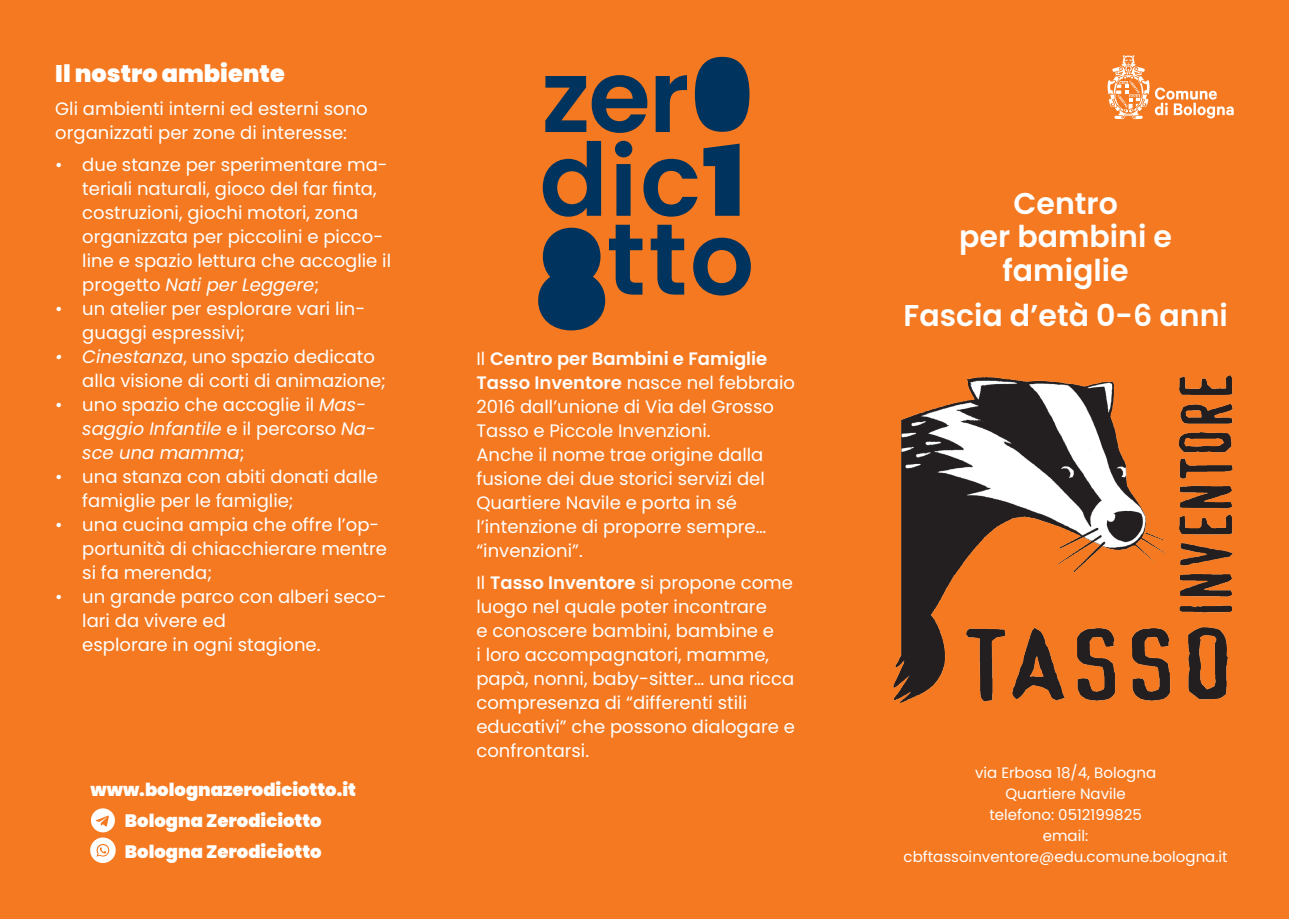
<style>
.page{position:relative;width:1289px;height:919px;background:#fff}
.page>*{position:absolute;margin:0;border:0;box-sizing:border-box;transform-origin:0 0}
.t1{font:600 30px/33px "Poppins";color:#fff;text-align:center}
.t2{font:900 24px "Poppins";color:#fff}
.t3{font:18px/24px "Poppins";color:#fff}
.t4{font:900 18px/30.8px "Poppins";color:#fff;text-align:center}
.t5{font:15px/21px "Poppins";color:#fff;text-align:center}
.s1{font-style:italic}
.s2{font-weight:600}
</style>
<div class="page">
<div style="left:0;top:0;width:1288px;height:918px;background:#f47921"></div>
<svg style="left:1107px;top:55px;width:126px;height:64px"></svg>
<img style="left:893px;top:375px;width:340px;height:328px">
<svg style="left:538px;top:57px;width:212px;height:273px"></svg>
<svg style="left:90px;top:808px;width:26px;height:55px"></svg>
<h2 class="t2" style="left:55px;top:60px;width:231px">Il nostro ambiente</h2>
<p class="t3" style="left:55px;top:96px;width:314px">Gli ambienti interni ed esterni sono organizzati per zone di interesse:</p>
<p class="t3" style="left:82px;top:153px;width:310px;text-indent:-27px">• due stanze per sperimentare ma&shy;teriali naturali, gioco del far finta, costruzioni, giochi motori, zona organizzata per piccolini e picco&shy;line e spazio lettura che accoglie il progetto <span class="s1">Nati per Leggere</span>;</p>
<p class="t3" style="left:82px;top:297px;width:284px;text-indent:-27px">• un atelier per esplorare vari lin&shy;guaggi espressivi;</p>
<p class="t3" style="left:82px;top:345px;width:305px;text-indent:-27px"><span class="s1">• Cinestanza</span>, uno spazio dedicato alla visione di corti di animazione;</p>
<p class="t3" style="left:82px;top:393px;width:295px;text-indent:-27px">• uno spazio che accoglie il <span class="s1">Mas&shy;saggio Infantile</span> e il percorso <span class="s1">Na&shy;sce una mamma</span>;</p>
<p class="t3" style="left:82px;top:465px;width:297px;text-indent:-27px">• una stanza con abiti donati dalle famiglie per le famiglie;</p>
<p class="t3" style="left:82px;top:513px;width:306px;text-indent:-27px">• una cucina ampia che offre l’op&shy;portunità di chiacchierare mentre si fa merenda;</p>
<p class="t3" style="left:82px;top:585px;width:306px;text-indent:-27px">• un grande parco con alberi seco&shy;lari da vivere ed<br>esplorare in ogni stagione.</p>
<p class="t4" style="left:90px;top:774px;width:267px">www.bolognazerodiciotto.it<br>Bologna Zerodiciotto<br>Bologna Zerodiciotto</p>
<p class="t3" style="left:476px;top:346px;width:320px">Il <span class="s2">Centro per Bambini e Famiglie<br>Tasso Inventore</span> nasce nel febbraio<br>2016 dall’unione di Via del Grosso<br>Tasso e Piccole Invenzioni.<br>Anche il nome trae origine dalla fusione dei due storici servizi del<br>Quartiere Navile e porta in sé l’intenzione di proporre sempre… “invenzioni”.</p>
<p class="t3" style="left:476px;top:571px;width:320px">Il <span class="s2">Tasso Inventore</span> si propone come luogo nel quale poter incontrare<br>e conoscere bambini, bambine e<br>i loro accompagnatori, mamme, papà, nonni, baby-sitter… una ricca compresenza di “differenti stili educativi” che possono dialogare e confrontarsi.</p>
<h1 class="t1" style="left:959px;top:187px;width:214px">Centro<br>per bambini e famiglie</h1>
<h1 class="t1" style="left:903px;top:299px;width:326px">Fascia d’età 0-6 anni</h1>
<p class="t5" style="left:903px;top:762px;width:325px">via Erbosa 18/4, Bologna<br>Quartiere Navile<br>telefono: 0512199825<br>email: cbftassoinventore@edu.comune.bologna.it</p>
</div>
